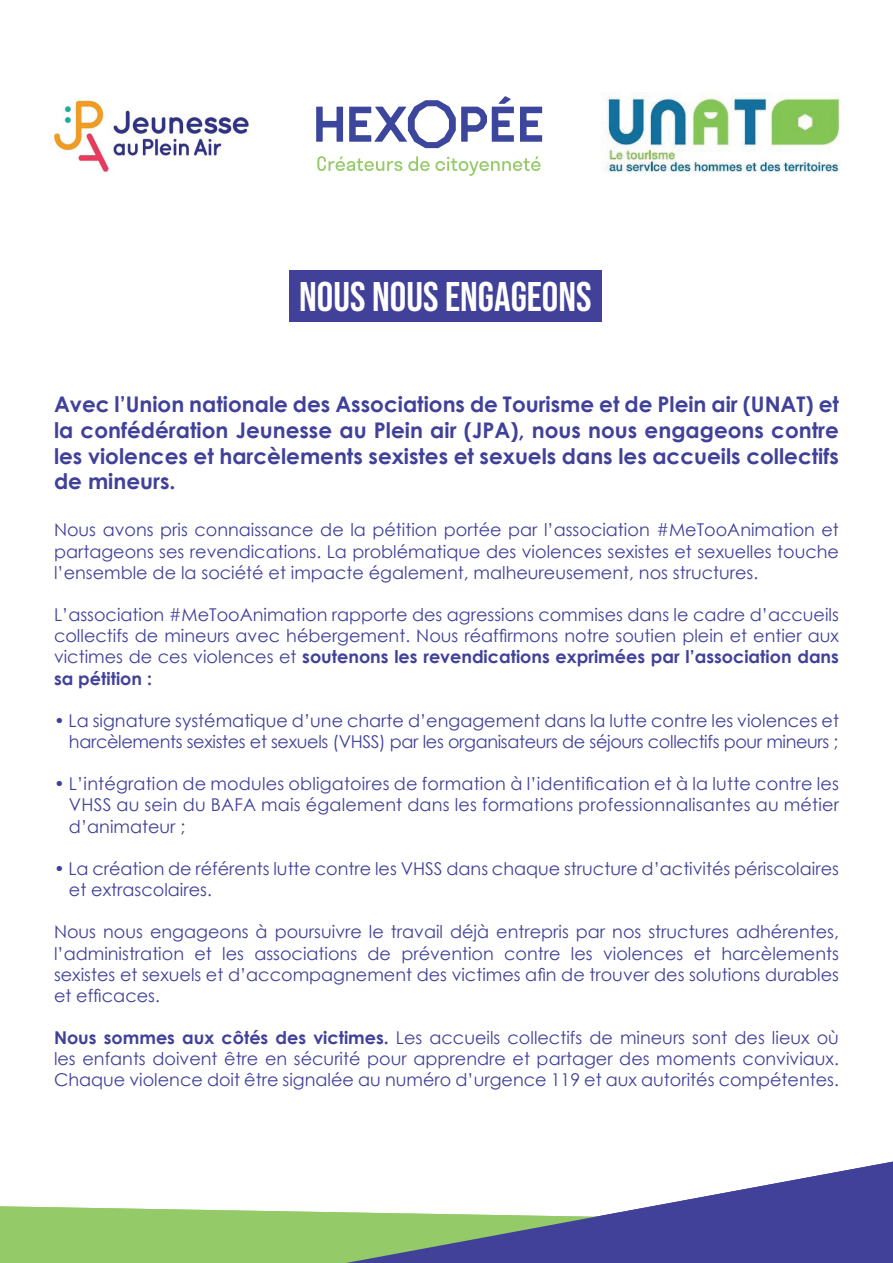
<style>
.page{position:relative;width:893px;height:1263px;background:#fff}
.page>*{position:absolute;margin:0;border:0;box-sizing:border-box;transform-origin:0 0}
.t1{font:41.4px "Bebas Neue";color:#fff}
.t2{font:700 21.6px/25.8px "Century Gothic";color:#41419a;text-align:justify}
.t3{font:17.7px/21.1px "Century Gothic";color:#41419a;text-align:justify}
.t4{font:17.7px/21.1px "Century Gothic";letter-spacing:-.02em;color:#41419a;text-align:right}
.s1{font-weight:700}
</style>
<div class="page">
<svg style="left:0;top:1161px;width:893px;height:102px"></svg>
<div style="left:290px;top:271px;width:312px;height:51px;background:#41419a"></div>
<svg style="left:317px;top:156px;width:85px;height:15px"></svg>
<svg style="left:408px;top:156px;width:133px;height:20px"></svg>
<svg style="left:316px;top:107px;width:27px;height:35px"></svg>
<svg style="left:520px;top:107px;width:22px;height:35px"></svg>
<svg style="left:349px;top:96px;width:165px;height:52px"></svg>
<img style="left:602px;top:92px;width:239px;height:81px">
<img style="left:53px;top:100px;width:196px;height:73px">
<h1 class="t1" style="left:299px;top:273px;width:294px">NOUS NOUS ENGAGEONS</h1>
<p class="t2" style="left:54px;top:390px;width:786px">Avec l’Union nationale des Associations de Tourisme et de Plein air (UNAT) et la confédération Jeunesse au Plein air (JPA), nous nous engageons contre les violences et harcèlements sexistes et sexuels dans les accueils collectifs de mineurs.</p>
<p class="t3" style="left:54px;top:519px;width:786px">Nous avons pris connaissance de la pétition portée par l’association #MeTooAnimation et partageons ses revendications. La problématique des violences sexistes et sexuelles touche l’ensemble de la société et impacte également, malheureusement, nos structures.</p>
<p class="t3" style="left:54px;top:604px;width:786px">L’association #MeTooAnimation rapporte des agressions commises dans le cadre d’accueils collectifs de mineurs avec hébergement. Nous réaffirmons notre soutien plein et entier aux victimes de ces violences et <span class="s1">soutenons les revendications exprimées par l’association dans sa pétition :</span></p>
<p class="t4" style="left:54px;top:709px;width:786px">• La signature systématique d’une charte d’engagement dans la lutte contre les violences et harcèlements sexistes et sexuels (VHSS) par les organisateurs de séjours collectifs pour mineurs ;</p>
<p class="t3" style="left:69px;top:773px;width:771px;text-indent:-15px">• L’intégration de modules obligatoires de formation à l’identification et à la lutte contre les VHSS au sein du BAFA mais également dans les formations professionnalisantes au métier d’animateur ;</p>
<p class="t3" style="left:69px;top:858px;width:771px;text-indent:-15px">• La création de référents lutte contre les VHSS dans chaque structure d’activités périscolaires et extrascolaires.</p>
<p class="t3" style="left:54px;top:921px;width:786px">Nous nous engageons à poursuivre le travail déjà entrepris par nos structures adhérentes, l’administration et les associations de prévention contre les violences et harcèlements sexistes et sexuels et d’accompagnement des victimes afin de trouver des solutions durables et efficaces.</p>
<p class="t3" style="left:54px;top:1027px;width:786px"><span class="s1">Nous sommes aux côtés des victimes.</span> Les accueils collectifs de mineurs sont des lieux où les enfants doivent être en sécurité pour apprendre et partager des moments conviviaux.<br>Chaque violence doit être signalée au numéro d’urgence 119 et aux autorités compétentes.</p>
</div>
